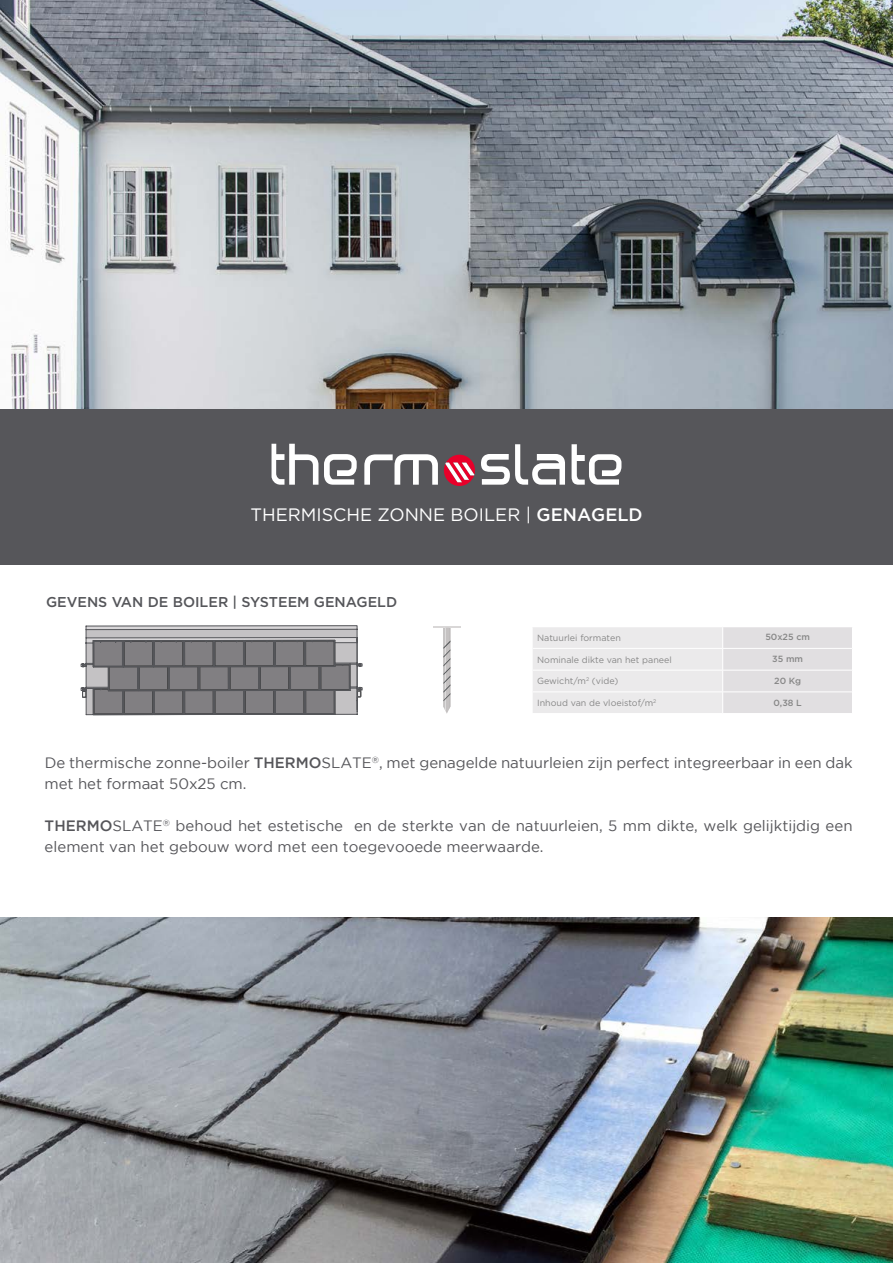
<style>
.page{position:relative;width:893px;height:1263px;background:#fff}
.page>*{position:absolute;margin:0;border:0;box-sizing:border-box;transform-origin:0 0}
.t1{font:18px "Gotham";color:#fff}
.t2{font:15px/21px "Gotham";color:#56565a}
.t3{font:500 14.25px "Gotham";color:#55565a}
.t4{font:9px "Gotham";color:#878787}
.t5{font:500 9px "Gotham";color:#878787}
.s1{font-weight:500}
</style>
<div class="page">
<div style="left:0;top:408px;width:893px;height:157px;background:#56565a"></div>
<img style="left:0;top:918px;width:893px;height:345px">
<img style="left:0;top:0;width:893px;height:408px">
<svg style="left:81px;top:625px;width:281px;height:90px;background:#89878a"></svg>
<svg style="left:533px;top:627px;width:319px;height:86px;background:#e7e6e7"></svg>
<hr style="left:433px;top:626px;width:28px;height:2px;background:#d9d7d7">
<svg style="left:443px;top:628px;width:7px;height:86px"></svg>
<svg style="left:272px;top:444px;width:46px;height:41px"></svg>
<svg style="left:324px;top:454px;width:33px;height:31px"></svg>
<svg style="left:364px;top:454px;width:74px;height:31px"></svg>
<svg style="left:444px;top:455px;width:31px;height:31px"></svg>
<svg style="left:481px;top:444px;width:84px;height:41px"></svg>
<svg style="left:572px;top:444px;width:49px;height:41px"></svg>
<p class="t1" style="left:250px;top:504px;width:394px">THERMISCHE ZONNE BOILER | <span class="s1">GENAGELD</span></p>
<p class="t3" style="left:46px;top:592px;width:353px">GEVENS VAN DE BOILER | SYSTEEM GENAGELD</p>
<p class="t4" style="left:537px;top:633px;width:85px">Natuurlei formaten</p>
<p class="t5" style="left:765px;top:631px;width:46px">50x25 cm</p>
<p class="t4" style="left:537px;top:654px;width:136px">Nominale dikte van het paneel</p>
<p class="t5" style="left:772px;top:653px;width:32px">35 mm</p>
<p class="t4" style="left:537px;top:676px;width:83px">Gewicht/m<sup>2</sup> (vide)</p>
<p class="t5" style="left:774px;top:675px;width:28px">20 Kg</p>
<p class="t4" style="left:537px;top:698px;width:121px">Inhoud van de vloeistof/m<sup>2</sup></p>
<p class="t5" style="left:774px;top:696px;width:30px">0,38 L</p>
<p class="t2" style="left:45px;top:752px;width:809px">De thermische zonne-boiler <span class="s1">THERMO</span>SLATE<sup>®</sup>, met genagelde natuurleien zijn perfect integreerbaar in een dak met het formaat 50x25 cm.</p>
<p class="t2" style="left:45px;top:815px;width:809px"><span class="s1">THERMO</span>SLATE<sup>®</sup> behoud het estetische en de sterkte van de natuurleien, 5 mm dikte, welk gelijktijdig een element van het gebouw word met een toegevooede meerwaarde.</p>
</div>
